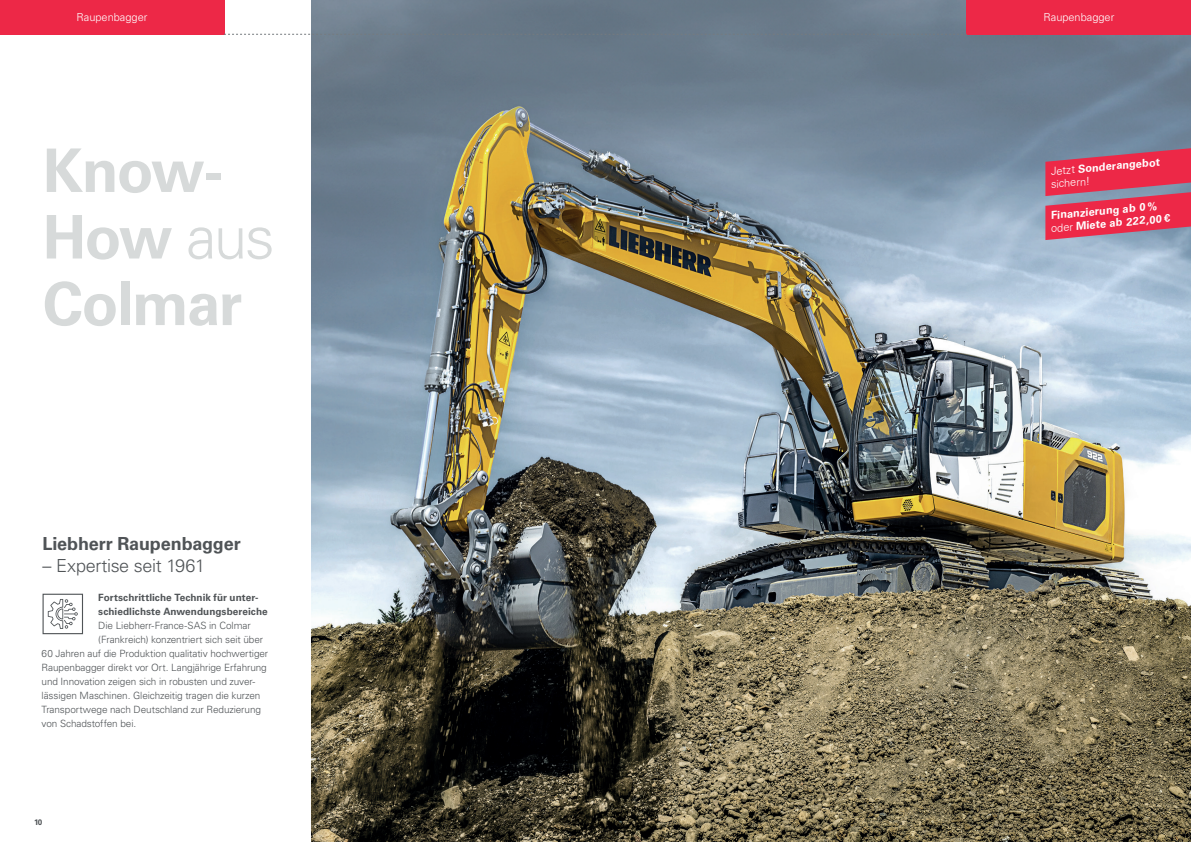
<style>
.page{position:relative;width:1191px;height:842px;background:#fff}
.page>*{position:absolute;margin:0;border:0;box-sizing:border-box;transform-origin:0 0}
.t1{font:700 60.2px/66.5px "Univers LT Std";letter-spacing:-.025em;color:#d7dada}
.t2{font:700 18px "Univers LT Std";letter-spacing:-.01em;color:#505457}
.t3{font:300 18px "Univers LT Std";letter-spacing:-.025em;color:#505457}
.t4{font:700 11px/13px "Univers LT Std";color:#fff}
.t5{font:300 11px "Univers LT Std";color:#fff}
.t6{font:300 10px "Univers LT Std";letter-spacing:-.01em;color:#505457}
.t7{font:700 10px/14px "Univers LT Std";letter-spacing:.005em;color:#505457}
.t8{font:700 8px "Univers LT Std";color:#505457}
.s1{font-weight:300}
</style>
<div class="page">
<img style="left:312px;top:0;width:878px;height:842px">
<div style="left:0;top:0;width:224px;height:35px;background:#ed2847"></div>
<div style="left:967px;top:0;width:224px;height:35px;background:#ed2847"></div>
<svg style="left:1045px;top:148px;width:146px;height:92px;background:#d04461"></svg>
<svg style="left:224px;top:34px;width:743px;height:1px"></svg>
<svg style="left:48px;top:599px;width:30px;height:30px"></svg>
<div style="left:43px;top:594px;width:40px;height:40px;border:1px solid #505457"></div>
<p class="t5" style="left:77px;top:11px;width:72px">Raupenbagger</p>
<p class="t5" style="left:1043px;top:11px;width:72px">Raupenbagger</p>
<h1 class="t1" style="left:43px;top:142px;width:182px">Know-</h1>
<h1 class="t1" style="left:43px;top:208px;width:234px">How <span class="s1">aus<br></span>Colmar</h1>
<h2 class="t2" style="left:43px;top:536px;width:200px">Liebherr Raupenbagger</h2>
<h2 class="t3" style="left:43px;top:555px;width:164px">– Expertise seit 1961</h2>
<p class="t7" style="left:98px;top:591px;width:171px">Fortschrittliche Technik für unter&shy;schiedlichste Anwendungsbereiche</p>
<p class="t6" style="left:98px;top:620px;width:154px">Die Liebherr-France-SAS in Colmar</p>
<p class="t6" style="left:98px;top:634px;width:166px">(Frankreich) konzentriert sich seit über</p>
<p class="t6" style="left:42px;top:648px;width:228px">60 Jahren auf die Produktion qualitativ hochwertiger</p>
<p class="t6" style="left:42px;top:662px;width:227px">Raupenbagger direkt vor Ort. Langjährige Erfahrung</p>
<p class="t6" style="left:42px;top:676px;width:215px">und Innovation zeigen sich in robusten und zuver-</p>
<p class="t6" style="left:42px;top:690px;width:220px">lässigen Maschinen. Gleichzeitig tragen die kurzen</p>
<p class="t6" style="left:42px;top:704px;width:221px">Transportwege nach Deutschland zur Reduzierung</p>
<p class="t6" style="left:42px;top:718px;width:96px">von Schadstoffen bei.</p>
<p class="t8" style="left:34px;top:819px;width:10px">10</p>
<p class="t4" style="left:1050px;top:165px;width:111px;rotate:-5deg"><span class="s1">Jetzt</span> Sonderangebot</p>
<p class="t5" style="left:1050px;top:178px;width:41px;rotate:-5deg">sichern!</p>
<p class="t4" style="left:1049px;top:210px;width:121px;rotate:-5deg">Finanzierung ab 0 % <span class="s1">oder</span> Miete ab 222,00 €</p>
</div>
